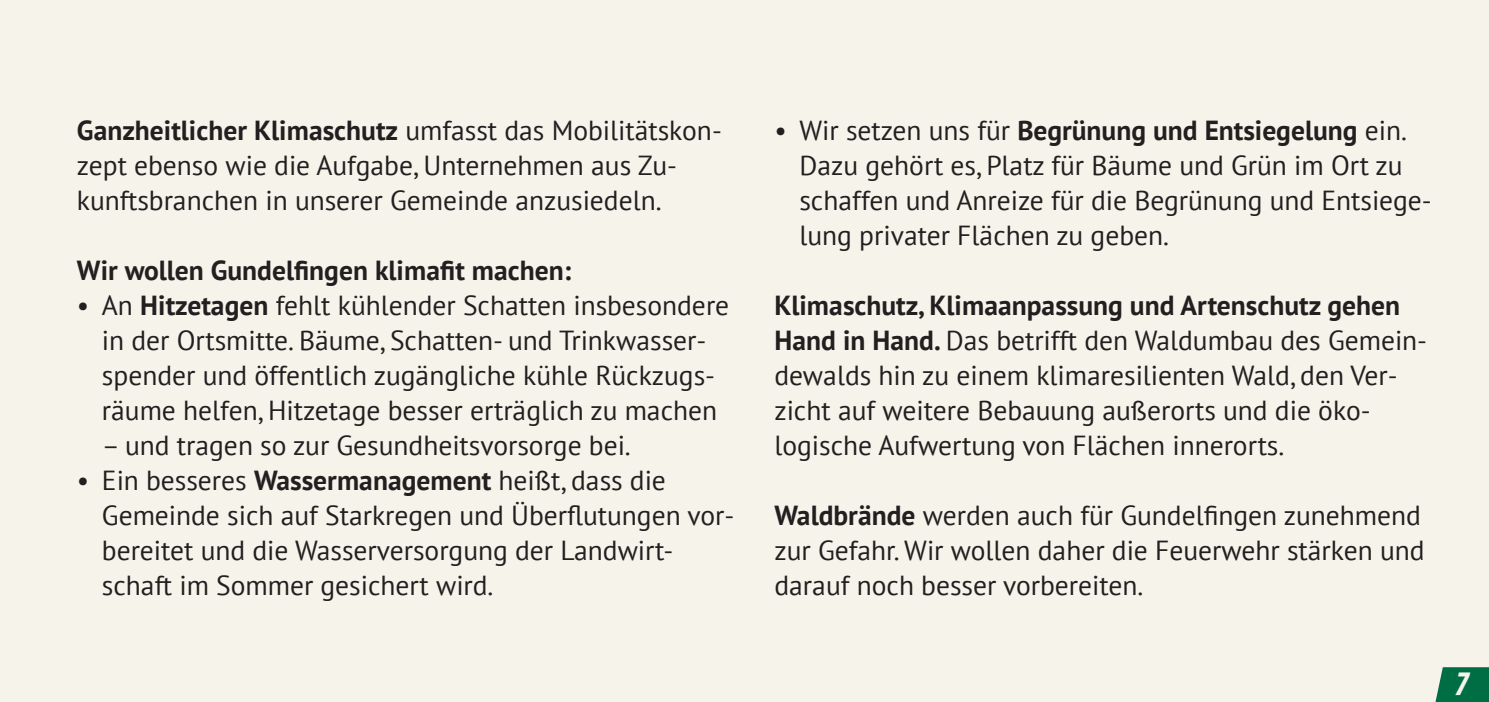
<style>
.page{position:relative;width:1489px;height:702px;background:#fff}
.page>*{position:absolute;margin:0;border:0;box-sizing:border-box;transform-origin:0 0}
.t1{font:italic 900 condensed 30px "Gruene Type";color:#f6f3eb}
.t2{font:27.5px/35px "PT Sans";color:#231f20}
.t3{font:700 27.5px "PT Sans";color:#231f20}
.s1{font-weight:700}
</style>
<div class="page">
<div style="left:0;top:0;width:1488px;height:702px;background:#f6f3eb"></div>
<svg style="left:1435px;top:667px;width:53px;height:35px;background:#147952"></svg>
<p class="t2" style="left:77px;top:114px;width:646px"><span class="s1">Ganzheitlicher Klimaschutz</span> umfasst das Mobilitätskon&shy;zept ebenso wie die Aufgabe, Unternehmen aus Zu&shy;kunftsbranchen in unserer Gemeinde anzusiedeln.</p>
<p class="t3" style="left:77px;top:255px;width:496px">Wir wollen Gundelfingen klimafit machen:</p>
<p class="t2" style="left:77px;top:289px;width:653px;text-align:center">• An <span class="s1">Hitzetagen</span> fehlt kühlender Schatten insbesondere in der Ortsmitte. Bäume, Schatten- und Trinkwasser&shy;spender und öffentlich zugängliche kühle Rückzugs&shy;räume helfen, Hitzetage besser erträglich zu machen</p>
<p class="t2" style="left:102px;top:429px;width:530px">– und tragen so zur Gesundheitsvorsorge bei.</p>
<p class="t2" style="left:102px;top:464px;width:634px;text-indent:-25px">• Ein besseres <span class="s1">Wassermanagement</span> heißt, dass die Gemeinde sich auf Starkregen und Überflutungen vor&shy;bereitet und die Wasserversorgung der Landwirt&shy;schaft im Sommer gesichert wird.</p>
<p class="t2" style="left:799px;top:114px;width:633px;text-indent:-25px">• Wir setzen uns für <span class="s1">Begrünung und Entsiegelung</span> ein.<br>Dazu gehört es, Platz für Bäume und Grün im Ort zu schaffen und Anreize für die Begrünung und Entsiege&shy;lung privater Flächen zu geben.</p>
<p class="t2" style="left:774px;top:289px;width:654px"><span class="s1">Klimaschutz, Klimaanpassung und Artenschutz gehen Hand in Hand.</span> Das betrifft den Waldumbau des Gemein&shy;dewalds hin zu einem klimaresilienten Wald, den Ver&shy;zicht auf weitere Bebauung außerorts und die öko&shy;logische Aufwertung von Flächen innerorts.</p>
<p class="t2" style="left:774px;top:499px;width:651px"><span class="s1">Waldbrände</span> werden auch für Gundelfingen zunehmend zur Gefahr. Wir wollen daher die Feuerwehr stärken und darauf noch besser vorbereiten.</p>
<p class="t1" style="left:1456px;top:663px;width:14px">7</p>
</div>
